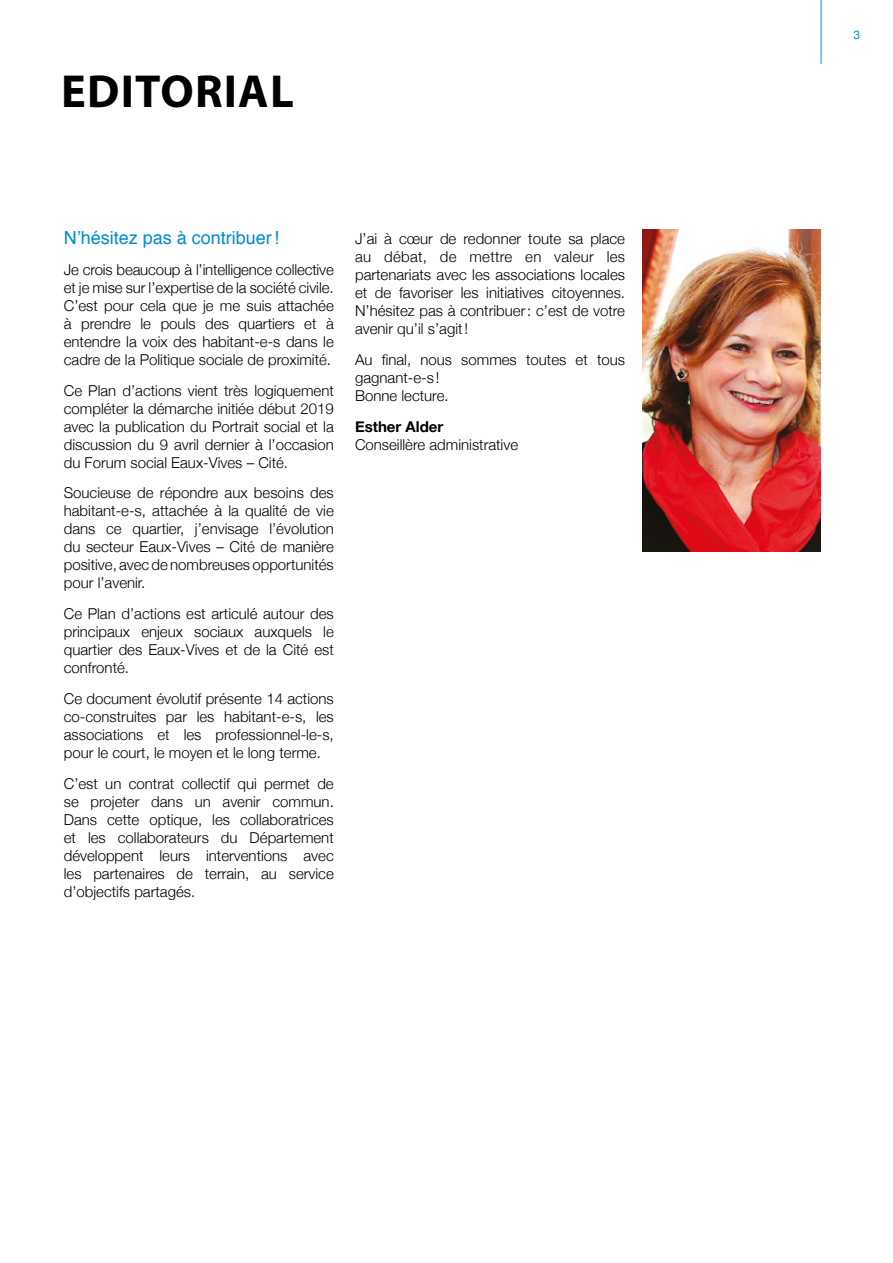
<style>
.page{position:relative;width:893px;height:1263px;background:#fff}
.page>*{position:absolute;margin:0;border:0;box-sizing:border-box;transform-origin:0 0}
.t1{font:700 46.5px "Myriad Pro";letter-spacing:.025em;color:#000}
.t2{font:18px "Helvetica";color:#008bd2}
.t3{font:300 15px/18px "Helvetica Neue";color:#000;text-align:justify}
.t4{font:700 15px "Helvetica Neue";color:#000}
.t5{font:12px "Helvetica Neue";color:#008bd2}
</style>
<div class="page">
<hr style="left:821px;top:0;width:1px;height:64px;background:#008bd2">
<img style="left:643px;top:230px;width:178px;height:321px">
<h1 class="t1" style="left:61px;top:65px;width:234px">EDITORIAL</h1>
<p class="t2" style="left:64px;top:224px;width:217px">N’hésitez pas à contribuer!</p>
<p class="t3" style="left:64px;top:260px;width:272px">Je crois beaucoup à l’intelligence collective et je mise sur l’expertise de la société civile.<br>C’est pour cela que je me suis attachée à prendre le pouls des quartiers et à entendre la voix des habitant-e-s dans le cadre de la Politique sociale de proximité.</p>
<p class="t3" style="left:64px;top:380px;width:272px">Ce Plan d’actions vient très logiquement compléter la démarche initiée début 2019 avec la publication du Portrait social et la discussion du 9 avril dernier à l’occasion du Forum social Eaux-Vives – Cité.</p>
<p class="t3" style="left:64px;top:483px;width:272px">Soucieuse de répondre aux besoins des habitant-e-s, attachée à la qualité de vie dans ce quartier, j’envisage l’évolution du secteur Eaux-Vives – Cité de manière positive, avec de nombreuses opportunités pour l’avenir.</p>
<p class="t3" style="left:64px;top:604px;width:271px">Ce Plan d’actions est articulé autour des principaux enjeux sociaux auxquels le quartier des Eaux-Vives et de la Cité est confronté.</p>
<p class="t3" style="left:64px;top:689px;width:272px">Ce document évolutif présente 14 actions co-construites par les habitant-e-s, les associations et les professionnel-le-s, pour le court, le moyen et le long terme.</p>
<p class="t3" style="left:64px;top:773px;width:272px">C’est un contrat collectif qui permet de se projeter dans un avenir commun.<br>Dans cette optique, les collaboratrices et les collaborateurs du Département développent leurs interventions avec les partenaires de terrain, au service d’objectifs partagés.</p>
<p class="t3" style="left:355px;top:229px;width:272px">J’ai à cœur de redonner toute sa place au débat, de mettre en valeur les partenariats avec les associations locales et de favoriser les initiatives citoyennes.<br>N’hésitez pas à contribuer: c’est de votre avenir qu’il s’agit!</p>
<p class="t3" style="left:355px;top:350px;width:272px;text-align:left">Au final, nous sommes toutes et tous gagnant-e-s !<br>Bonne lecture.</p>
<p class="t4" style="left:355px;top:414px;width:90px">Esther Alder</p>
<p class="t3" style="left:355px;top:434px;width:165px">Conseillère administrative</p>
<p class="t5" style="left:853px;top:26px;width:8px">3</p>
</div>
